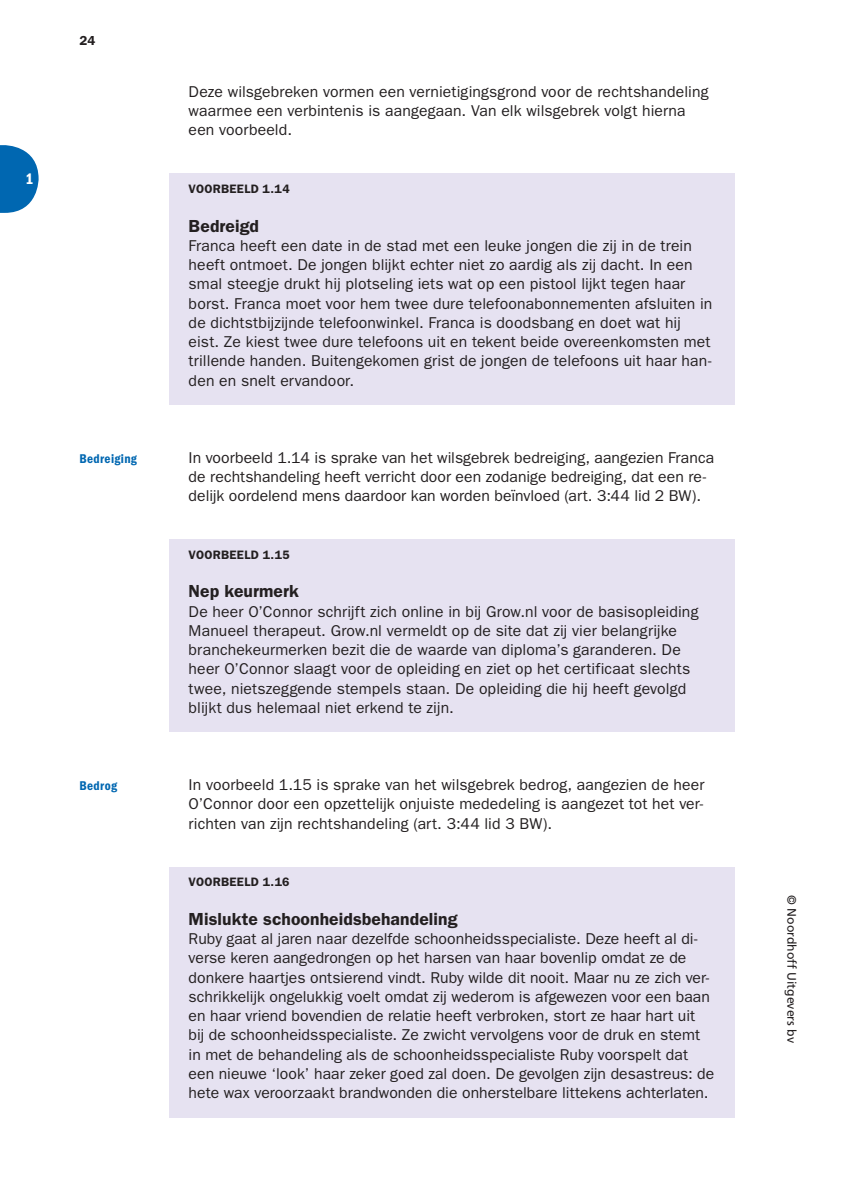
<style>
.page{position:relative;width:844px;height:1191px;background:#fff}
.page>*{position:absolute;margin:0;border:0;box-sizing:border-box;transform-origin:0 0}
.t1{font:600 17.5px "ITC Franklin Gothic Std";letter-spacing:.005em;color:#231f20}
.t2{font:15.75px/19.2px "ITC Franklin Gothic Std";letter-spacing:.005em;color:#231f20}
.t3{font:15.75px "ITC Franklin Gothic Std Dm Cd";color:#fff}
.t4{font:13.12px "ITC Franklin Gothic Std Dm Cd";letter-spacing:.025em;color:#0067b1}
.t5{font:600 13.12px "ITC Franklin Gothic Std";color:#231f20}
.t6{font:600 12.25px "ITC Franklin Gothic Std";letter-spacing:.025em;color:#231f20}
.t7{font:12.25px "Frutiger LT Std";color:#231f20}
</style>
<div class="page">
<svg style="left:0;top:145px;width:39px;height:68px"></svg>
<div style="left:169px;top:174px;width:565px;height:231px;background:#e6e2f1"></div>
<div style="left:169px;top:539px;width:565px;height:193px;background:#e6e2f1"></div>
<div style="left:169px;top:867px;width:565px;height:250px;background:#e6e2f1"></div>
<p class="t5" style="left:79px;top:35px;width:18px">24</p>
<p class="t3" style="left:26px;top:173px;width:10px">1</p>
<p class="t4" style="left:79px;top:453px;width:59px">Bedreiging</p>
<p class="t4" style="left:79px;top:780px;width:39px">Bedrog</p>
<p class="t2" style="left:189px;top:83px;width:521px">Deze wilsgebreken vormen een vernietigingsgrond voor de rechtshandeling waarmee een verbintenis is aangegaan. Van elk wilsgebrek volgt hierna een voorbeeld.</p>
<p class="t6" style="left:189px;top:184px;width:103px">VOORBEELD 1.14</p>
<p class="t1" style="left:189px;top:219px;width:72px">Bedreigd</p>
<p class="t2" style="left:189px;top:237px;width:525px">Franca heeft een date in de stad met een leuke jongen die zij in de trein heeft ontmoet. De jongen blijkt echter niet zo aardig als zij dacht. In een smal steegje drukt hij plotseling iets wat op een pistool lijkt tegen haar borst. Franca moet voor hem twee dure telefoonabonnementen afsluiten in de dichtstbijzijnde telefoonwinkel. Franca is doodsbang en doet wat hij eist. Ze kiest twee dure telefoons uit en tekent beide overeenkomsten met trillende handen. Buitengekomen grist de jongen de telefoons uit haar han&shy;den en snelt ervandoor.</p>
<p class="t2" style="left:189px;top:449px;width:527px">In voorbeeld 1.14 is sprake van het wilsgebrek bedreiging, aangezien Franca de rechtshandeling heeft verricht door een zodanige bedreiging, dat een re&shy;delijk oordelend mens daardoor kan worden beïnvloed (art. 3:44 lid 2 BW).</p>
<p class="t6" style="left:189px;top:550px;width:103px">VOORBEELD 1.15</p>
<p class="t1" style="left:189px;top:585px;width:112px">Nep keurmerk</p>
<p class="t2" style="left:189px;top:603px;width:511px">De heer O’Connor schrijft zich online in bij Grow.nl voor de basisopleiding Manueel therapeut. Grow.nl vermeldt op de site dat zij vier belangrijke branchekeurmerken bezit die de waarde van diploma’s garanderen. De heer O’Connor slaagt voor de opleiding en ziet op het certificaat slechts twee, nietszeggende stempels staan. De opleiding die hij heeft gevolgd blijkt dus helemaal niet erkend te zijn.</p>
<p class="t2" style="left:189px;top:776px;width:517px;text-align:justify">In voorbeeld 1.15 is sprake van het wilsgebrek bedrog, aangezien de heer O’Connor door een opzettelijk onjuiste mededeling is aangezet tot het ver&shy;richten van zijn rechtshandeling (art. 3:44 lid 3 BW).</p>
<p class="t6" style="left:189px;top:877px;width:102px">VOORBEELD 1.16</p>
<p class="t1" style="left:189px;top:912px;width:270px">Mislukte schoonheidsbehandeling</p>
<p class="t2" style="left:189px;top:930px;width:527px">Ruby gaat al jaren naar dezelfde schoonheidsspecialiste. Deze heeft al di&shy;verse keren aangedrongen op het harsen van haar bovenlip omdat ze de donkere haartjes ontsierend vindt. Ruby wilde dit nooit. Maar nu ze zich ver&shy;schrikkelijk ongelukkig voelt omdat zij wederom is afgewezen voor een baan en haar vriend bovendien de relatie heeft verbroken, stort ze haar hart uit bij de schoonheidsspecialiste. Ze zwicht vervolgens voor de druk en stemt in met de behandeling als de schoonheidsspecialiste Ruby voorspelt dat een nieuwe ‘look’ haar zeker goed zal doen. De gevolgen zijn desastreus: de hete wax veroorzaakt brandwonden die onherstelbare littekens achterlaten.</p>
<p class="t7" style="left:797px;top:895px;width:149px;rotate:90deg">© Noordhoff Uitgevers bv</p>
</div>
